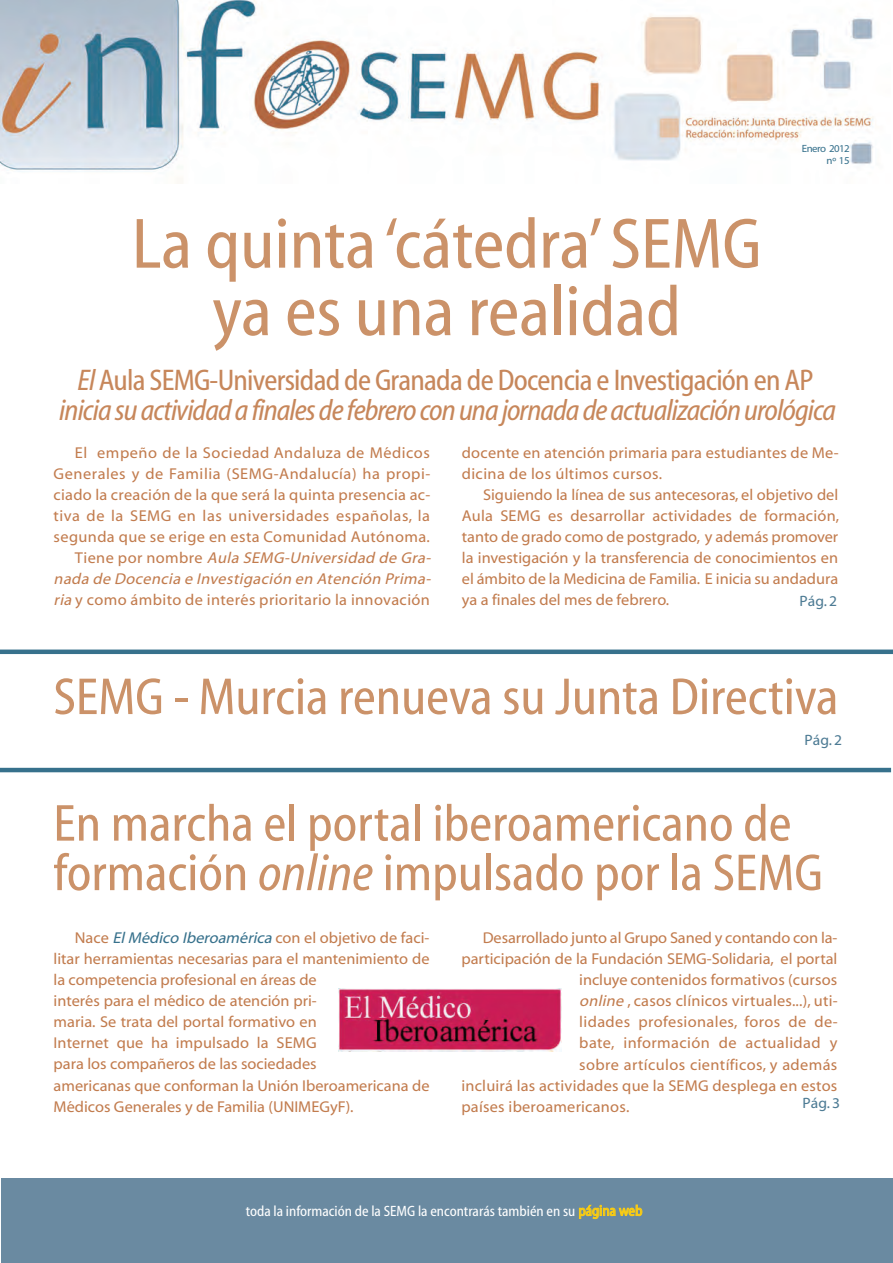
<style>
.page{position:relative;width:893px;height:1263px;background:#fff}
.page>*{position:absolute;margin:0;border:0;box-sizing:border-box;transform-origin:0 0}
.t1{font:72px/67.5px "Myriad Cn Web";color:#cb9269;text-align:center}
.t2{font:52.5px/49.5px "Myriad Cn Web";color:#cb9269}
.t3{font:30px "Myriad Cn It Web";letter-spacing:-.03em;color:#c7875b}
.t4{font:30px "Myriad Cn Web";letter-spacing:-.025em;color:#c7875b}
.t5{font:15.75px/21px "Myriad Web";letter-spacing:.01em;color:#c27c4e}
.t6{font:15px "Myriad Cn Web";color:#fff}
.t7{font:15px "Myriad Web";color:#4d7b94}
.t8{font:10.5px/12px "Myriad Web";letter-spacing:-.05em;color:#37718c;text-align:right}
.s1{font-family:"Myriad Cn It Web"}
.s2{font-style:italic}
.s3{font-style:italic;color:#37718c}
.s4{color:#f8cb14}
</style>
<div class="page">
<img style="left:0;top:0;width:874px;height:172px">
<div style="left:1px;top:1179px;width:891px;height:84px;background:#6a8aa1"></div>
<hr style="left:0;top:768px;width:891px;height:4px;background:#37718c">
<div style="left:332px;top:986px;width:232px;height:67px;background:linear-gradient(to bottom,#fff,#fff)"></div>
<img style="left:338px;top:988px;width:223px;height:63px">
<div style="left:0;top:649px;width:893px;height:5px;background:#37718c"></div>
<h1 class="t1" style="left:132px;top:209px;width:631px">La quinta ‘cátedra’SEMG ya es una realidad</h1>
<p class="t8" style="left:802px;top:142px;width:49px">Enero 2012 nº 15</p>
<h3 class="t4" style="left:78px;top:362px;width:738px"><span class="s1">El</span>Aula SEMG-Universidad de Granada de Docencia e Investigación en AP</h3>
<h3 class="t3" style="left:59px;top:392px;width:778px">iniciasuactividadafinalesdefebreroconunajornadadeactualizaciónurológica</h3>
<p class="t5" style="left:54px;top:442px;width:382px;text-align:right">El empeño de la Sociedad Andaluza de Médicos Generales y de Familia (SEMG-Andalucía) ha propi&shy;ciado la creación de la que será la quinta presencia ac&shy;tiva de la SEMG en las universidades españolas, la segunda que se erige en esta Comunidad Autónoma.<br>Ti e n e p o r n o m b re <span class="s2">Aula SEMG-Universidad de Gra&shy;nada de Docencia e Investigación en Atención Prima&shy;ria</span>y como ámbito de interés prioritario la innovación</p>
<p class="t5" style="left:462px;top:442px;width:378px">docente en atención primaria para estudiantes de Me&shy;dicina de los últimos cursos.</p>
<p class="t5" style="left:462px;top:484px;width:379px;text-align:justify;text-indent:21px">Siguiendo la línea de sus antecesoras, el objetivo del Aula SEMG es desarrollar actividades de formación, tanto de grado como de postgrado, y además promover la investigación y la transferencia de conocimientos en el ámbito de la Medicina de Familia. E inicia su andadura ya a finales del mes de febrero.</p>
<p class="t7" style="left:800px;top:592px;width:39px">Pág. 2</p>
<h2 class="t2" style="left:53px;top:671px;width:787px">SEMG - Murcia renueva su Junta Directiva</h2>
<p class="t7" style="left:805px;top:731px;width:39px">Pág. 2</p>
<h2 class="t2" style="left:53px;top:798px;width:771px">En marcha el portal iberoamericano de formación <span class="s1">online</span> impulsado por la SEMG</h2>
<p class="t5" style="left:54px;top:927px;width:377px;text-indent:21px">Nace <span class="s3">ElMédicoIberoamérica</span>con el objetivo de faci&shy;litar herramientas necesarias para el mantenimiento de la competencia profesional en áreas de<br>interés para el médico de atención pri-<br>maria. Se trata del portal formativo en<br>Internet que ha impulsado la SEMG<br>para los compañeros de las sociedades<br>americanas que conforman la Unión Iberoamericana de Médicos Generales y de Familia (UNIMEGyF).</p>
<p class="t5" style="left:483px;top:927px;width:356px">Desarrollado junto al Grupo Saned y contando con la-</p>
<p class="t5" style="left:461px;top:948px;width:377px">participación de la Fundación SEMG-Solidaria, el portal</p>
<p class="t5" style="left:579px;top:969px;width:260px">incluye contenidos formativos (cursos</p>
<p class="t5" style="left:579px;top:990px;width:260px"><span class="s2">online</span>, casos clínicos virtuales...), uti-</p>
<p class="t5" style="left:579px;top:1011px;width:260px">lidades profesionales, foros de de-</p>
<p class="t5" style="left:579px;top:1032px;width:260px">bate, información de actualidad y</p>
<p class="t5" style="left:579px;top:1053px;width:260px">sobre artículos científicos, y además</p>
<p class="t5" style="left:461px;top:1074px;width:377px">incluirá las actividades que la SEMG desplega en estos</p>
<p class="t5" style="left:461px;top:1095px;width:169px">países iberoamericanos.</p>
<p class="t7" style="left:803px;top:1094px;width:39px">Pág. 3</p>
<p class="t6" style="left:246px;top:1202px;width:398px">toda la información de la SEMG la encontrarás también en su <span class="s4">página web</span></p>
</div>
